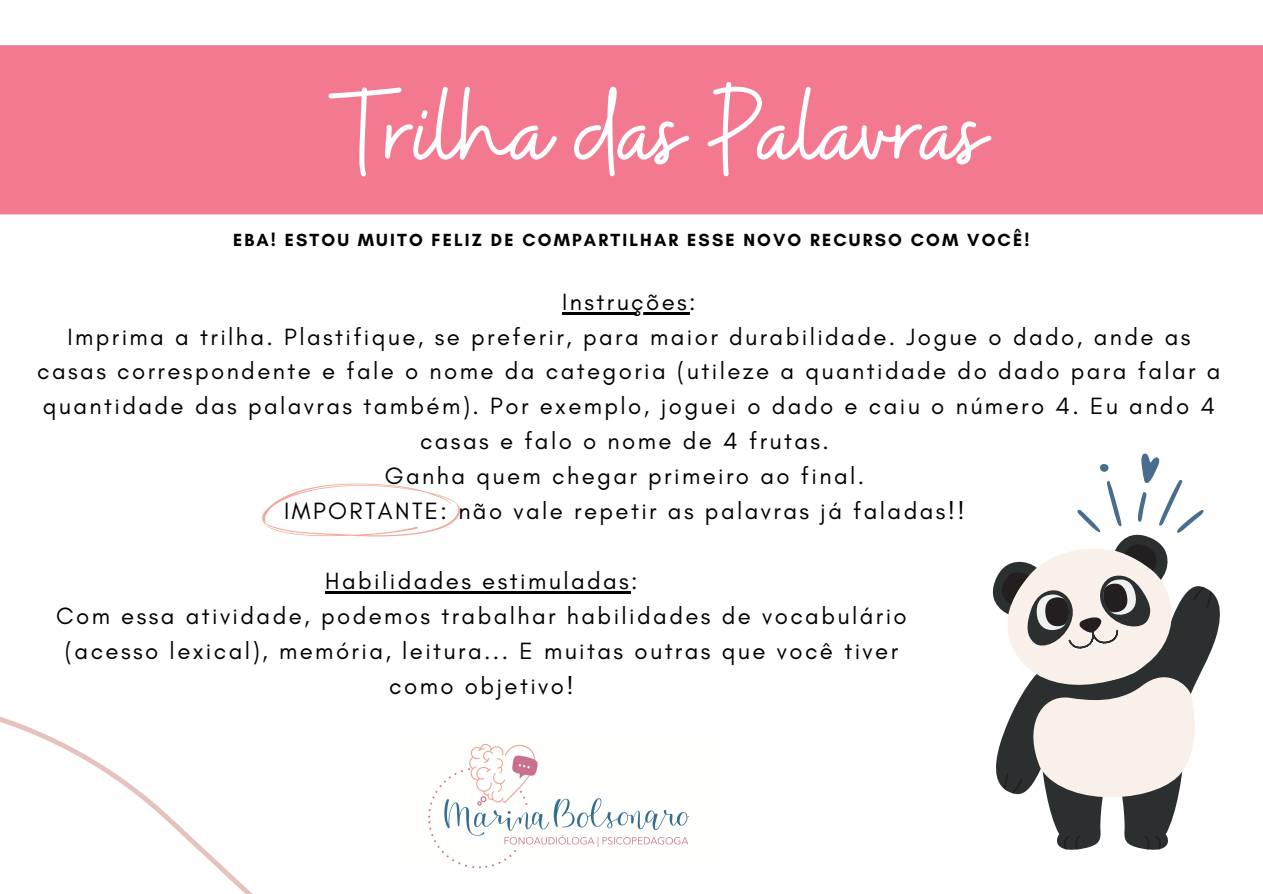
<style>
.page{position:relative;width:1263px;height:894px;background:#fff}
.page>*{position:absolute;margin:0;border:0;box-sizing:border-box;transform-origin:0 0}
.t1{font:124.5px "Buffalo";color:#fff}
.t2{font:24px/34.8px "Glacial Indifference";letter-spacing:.1em;color:#000;text-align:center}
.t3{font:700 17.85px "Glacial Indifference";letter-spacing:.12em;color:#000}
</style>
<div class="page">
<svg style="left:996px;top:592px;width:224px;height:258px"></svg>
<svg style="left:998px;top:588px;width:214px;height:261px"></svg>
<div style="left:0;top:45px;width:1263px;height:169px;background:#f2798f"></div>
<hr style="left:562px;top:312px;width:127px;height:2px;background:#000">
<img style="left:481px;top:743px;width:209px;height:125px">
<svg style="left:262px;top:483px;width:198px;height:53px"></svg>
<svg style="left:992px;top:453px;width:213px;height:197px"></svg>
<hr style="left:325px;top:591px;width:306px;height:2px;background:#000">
<svg style="left:0;top:716px;width:481px;height:177px"></svg>
<p class="t1" style="left:334px;top:52px;width:653px">Trilha das Palavras</p>
<p class="t3" style="left:233px;top:229px;width:798px">EBA! ESTOU MUITO FELIZ DE COMPARTILHAR ESSE NOVO RECURSO COM VOCÊ!</p>
<p class="t2" style="left:562px;top:284px;width:135px">Instruções:</p>
<p class="t2" style="left:37px;top:318px;width:1185px">Imprima a trilha. Plastifique, se preferir, para maior durabilidade. Jogue o dado, ande as casas correspondente e fale o nome da categoria (utileze a quantidade do dado para falar a quantidade das palavras também). Por exemplo, joguei o dado e caiu o número 4. Eu ando 4 casas e falo o nome de 4 frutas.</p>
<p class="t2" style="left:385px;top:458px;width:481px">Ganha quem chegar primeiro ao final.</p>
<p class="t2" style="left:284px;top:493px;width:682px">IMPORTANTE: não vale repetir as palavras já faladas!!</p>
<p class="t2" style="left:325px;top:563px;width:314px">Habilidades estimuladas:</p>
<p class="t2" style="left:56px;top:598px;width:852px">Com essa atividade, podemos trabalhar habilidades de vocabulário (acesso lexical), memória, leitura... E muitas outras que você tiver como objetivo!</p>
</div>
